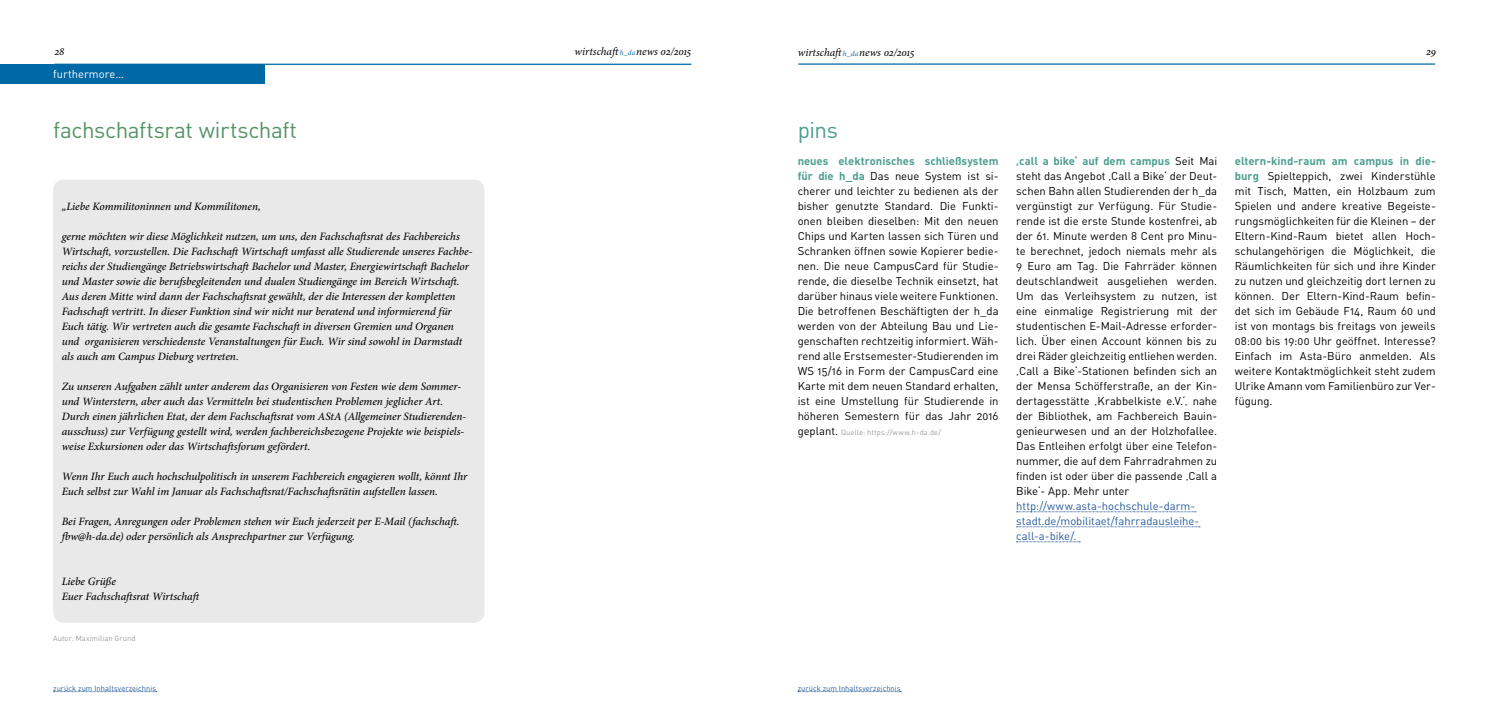
<style>
.page{position:relative;width:1489px;height:702px;background:#fff}
.page>*{position:absolute;margin:0;border:0;box-sizing:border-box;transform-origin:0 0}
.t1{font:22.5px "DINOT";letter-spacing:-.02em;color:#569466}
.t2{font:22.5px "DINOT";color:#4b9f8f}
.t3{font:11.25px/15px "DINOT";letter-spacing:-.005em;color:#000;text-align:justify}
.t4{font:italic 500 11.25px/15px "Minion Pro";letter-spacing:-.005em;color:#000}
.t5{font:11.25px/15px "DINOT";letter-spacing:-.005em;color:#275b9b}
.t6{font:italic 11.25px "Minion Pro";letter-spacing:-.01em;color:#000}
.t7{font:11.25px "DINOT";letter-spacing:-.005em;color:#fff}
.t8{font:7.5px "DINOT";letter-spacing:.01em;color:#9d9d9c}
.t9{font:7.5px "DINOT";letter-spacing:.005em;color:#275b9b}
.s1{font-size:7.5px;color:#0069a5}
.s2{font-weight:700;color:#4b9f8f}
.s3{font-size:11.25px;color:#000}
</style>
<div class="page">
<hr style="left:54px;top:64px;width:637px;height:1px;background:#0069a5">
<hr style="left:798px;top:63px;width:636px;height:2px;background:#0069a5">
<svg style="left:798px;top:691px;width:103px;height:1px"></svg>
<svg style="left:53px;top:691px;width:104px;height:1px"></svg>
<svg style="left:1016px;top:511px;width:179px;height:1px"></svg>
<svg style="left:1016px;top:526px;width:183px;height:1px"></svg>
<svg style="left:1016px;top:541px;width:64px;height:1px"></svg>
<div style="left:53px;top:179px;width:431px;height:443px;background:#e9e9e9;border-radius:11px"></div>
<div style="left:0;top:64px;width:265px;height:19px;background:#0069a5"></div>
<p class="t6" style="left:54px;top:44px;width:11px">28</p>
<p class="t6" style="left:574px;top:43px;width:118px">wirtschaft<span class="s1">h_da</span>news 02/2015</p>
<p class="t6" style="left:797px;top:45px;width:118px">wirtschaft<span class="s1">h_da</span>news 02/2015</p>
<p class="t6" style="left:1425px;top:44px;width:11px">29</p>
<p class="t7" style="left:53px;top:66px;width:72px">furthermore…</p>
<h1 class="t1" style="left:53px;top:114px;width:245px">fachschaftsrat wirtschaft</h1>
<h1 class="t2" style="left:797px;top:114px;width:42px">pins</h1>
<p class="t4" style="left:62px;top:199px;width:201px">„Liebe Kommilitoninnen und Kommilitonen,</p>
<p class="t4" style="left:62px;top:229px;width:412px">gerne möchten wir diese Möglichkeit nutzen, um uns, den Fachschaftsrat des Fachbereichs Wirtschaft, vorzustellen. Die Fachschaft Wirtschaft umfasst alle Studierende unseres Fachbe&shy;reichs der Studiengänge Betriebswirtschaft Bachelor und Master, Energiewirtschaft Bachelor und Master sowie die berufsbegleitenden und dualen Studiengänge im Bereich Wirtschaft.<br>Aus deren Mitte wird dann der Fachschaftsrat gewählt, der die Interessen der kompletten Fachschaft vertritt. In dieser Funktion sind wir nicht nur beratend und informierend für Euch tätig. Wir vertreten auch die gesamte Fachschaft in diversen Gremien und Organen und organisieren verschiedenste Veranstaltungen für Euch. Wir sind sowohl in Darmstadt als auch am Campus Dieburg vertreten.</p>
<p class="t4" style="left:62px;top:379px;width:406px">Zu unseren Aufgaben zählt unter anderem das Organisieren von Festen wie dem Sommer&shy;und Winterstern, aber auch das Vermitteln bei studentischen Problemen jeglicher Art.<br>Durch einen jährlichen Etat, der dem Fachschaftsrat vom AStA (Allgemeiner Studierenden&shy;ausschuss) zur Verfügung gestellt wird, werden fachbereichsbezogene Projekte wie beispiels&shy;weise Exkursionen oder das Wirtschaftsforum gefördert.</p>
<p class="t4" style="left:62px;top:469px;width:407px">Wenn Ihr Euch auch hochschulpolitisch in unserem Fachbereich engagieren wollt, könnt Ihr<br>Euch selbst zur Wahl im Januar als Fachschaftsrat/Fachschaftsrätin aufstellen lassen.</p>
<p class="t4" style="left:62px;top:514px;width:399px">Bei Fragen, Anregungen oder Problemen stehen wir Euch jederzeit per E-Mail (fachschaft. fbw@h-da.de) oder persönlich als Ansprechpartner zur Verfügung.</p>
<p class="t4" style="left:62px;top:574px;width:141px">Liebe Grüße<br>Euer Fachschaftsrat Wirtschaft</p>
<p class="t8" style="left:53px;top:633px;width:84px">Autor: Maximilian Grund</p>
<p class="t3" style="left:797px;top:153px;width:202px"><span class="s2">neues elektronisches schließsystem für die h_da</span> Das neue System ist si&shy;cherer und leichter zu bedienen als der bisher genutzte Standard. Die Funkti&shy;onen bleiben dieselben: Mit den neuen Chips und Karten lassen sich Türen und Schranken öffnen sowie Kopierer bedie&shy;nen. Die neue CampusCard für Studie&shy;rende, die dieselbe Technik einsetzt, hat darüber hinaus viele weitere Funktionen.<br>Die betroffenen Beschäftigten der h_da werden von der Abteilung Bau und Lie&shy;genschaften rechtzeitig informiert. Wäh&shy;rend alle Erstsemester-Studierenden im WS 15/16 in Form der CampusCard eine Karte mit dem neuen Standard erhalten, ist eine Umstellung für Studierende in höheren Semestern für das Jahr 2016</p>
<p class="t8" style="left:797px;top:427px;width:145px"><span class="s3">geplant.</span> Quelle: https://www.h-da.de/</p>
<p class="t9" style="left:53px;top:682px;width:104px">zurück zum Inhaltsverzeichnis</p>
<p class="t9" style="left:797px;top:682px;width:104px">zurück zum Inhaltsverzeichnis</p>
<p class="t3" style="left:1016px;top:153px;width:202px"><span class="s2">‚call a bike‘ auf dem campus</span> Seit Mai steht das Angebot ‚Call a Bike‘ der Deut&shy;schen Bahn allen Studierenden der h_da vergünstigt zur Verfügung. Für Studie&shy;rende ist die erste Stunde kostenfrei, ab der 61. Minute werden 8 Cent pro Minu&shy;te berechnet, jedoch niemals mehr als 9 Euro am Tag. Die Fahrräder können deutschlandweit ausgeliehen werden.<br>Um das Verleihsystem zu nutzen, ist eine einmalige Registrierung mit der studentischen E-Mail-Adresse erforder&shy;lich. Über einen Account können bis zu drei Räder gleichzeitig entliehen werden. ‚Call a Bike‘-Stationen befinden sich an der Mensa Schöfferstraße, an der Kin&shy;dertagesstätte ‚Krabbelkiste e.V.‘‚ nahe der Bibliothek, am Fachbereich Bauin&shy;genieurwesen und an der Holzhofallee.<br>Das Entleihen erfolgt über eine Telefon&shy;nummer, die auf dem Fahrradrahmen zu finden ist oder über die passende ‚Call a Bike‘- App. Mehr unter</p>
<p class="t5" style="left:1016px;top:498px;width:184px">http://www.asta-hochschule-darm&shy;stadt.de/mobilitaet/fahrradausleihe&shy;call-a-bike/.</p>
<p class="t3" style="left:1234px;top:153px;width:202px"><span class="s2">eltern-kind-raum am campus in die&shy;burg</span> Spielteppich, zwei Kinderstühle mit Tisch, Matten, ein Holzbaum zum Spielen und andere kreative Begeiste&shy;rungsmöglichkeiten für die Kleinen – der Eltern-Kind-Raum bietet allen Hoch&shy;schulangehörigen die Möglichkeit, die Räumlichkeiten für sich und ihre Kinder zu nutzen und gleichzeitig dort lernen zu können. Der Eltern-Kind-Raum befin&shy;det sich im Gebäude F14, Raum 60 und ist von montags bis freitags von jeweils 08:00 bis 19:00 Uhr geöffnet. Interesse?<br>Einfach im Asta-Büro anmelden. Als weitere Kontaktmöglichkeit steht zudem Ulrike Amann vom Familienbüro zur Ver&shy;fügung.</p>
</div>
